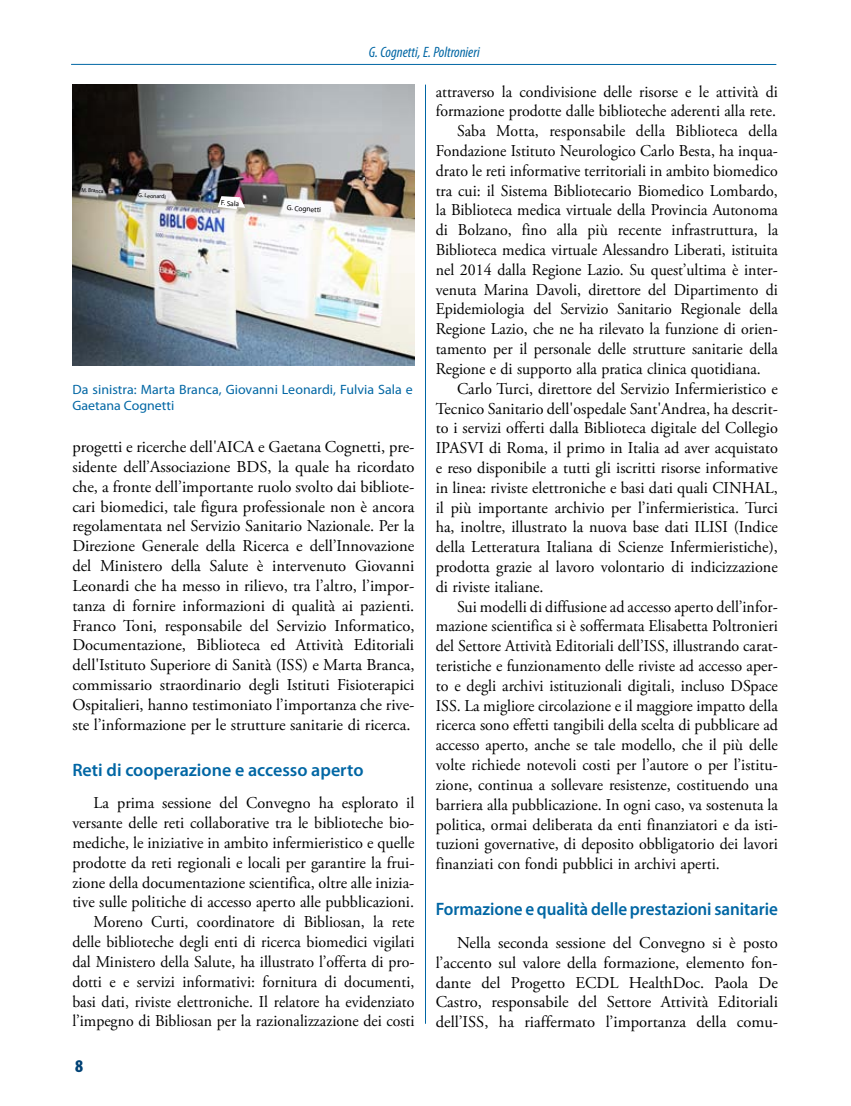
<style>
.page{position:relative;width:851px;height:1106px;background:#fff}
.page>*{position:absolute;margin:0;border:0;box-sizing:border-box;transform-origin:0 0}
.t1{font:600 18px "Myriad Pro";letter-spacing:-.005em;color:#0066a4;scale:.95 1}
.t2{font:600 18px "Myriad Pro";letter-spacing:-.005em;color:#0066a4}
.t3{font:900 condensed 18px "Myriad Pro";color:#004275}
.t4{font:16.5px/19.8px "Adobe Garamond Pro";color:#000;text-align:justify}
.t5{font:16.5px "Adobe Garamond Pro";color:#000;scale:.96 1}
.t6{font:italic condensed 15px "Myriad Pro";color:#0066a4}
.t7{font:13.5px/16.2px "Myriad Pro";letter-spacing:.005em;color:#0066a4}
.t8{font:7.5px "Myriad Pro";color:#000}
.t9{font:6px "Myriad Pro";color:#000}
.t10{font:6px "Myriad Pro";color:#000;scale:.9 1}
</style>
<div class="page">
<hr style="left:71px;top:64px;width:705px;height:1px;background:#0066a4">
<img style="left:72px;top:85px;width:342px;height:281px">
<svg style="left:218px;top:196px;width:27px;height:13px"></svg>
<hr style="left:425px;top:85px;width:1px;height:938px;background:#0066a4">
<p class="t6" style="left:369px;top:43px;width:112px">G. Cognetti, E. Poltronieri</p>
<p class="t10" style="left:82px;top:186px;width:26px;rotate:4deg">M. Branca</p>
<p class="t9" style="left:139px;top:191px;width:29px;rotate:4deg">G. Leonardi</p>
<p class="t8" style="left:221px;top:198px;width:20px;rotate:4deg">F. Sala</p>
<p class="t8" style="left:287px;top:203px;width:36px;rotate:4deg">G. Cognetti</p>
<p class="t7" style="left:72px;top:381px;width:342px">Da sinistra: Marta Branca, Giovanni Leonardi, Fulvia Sala e<br>Gaetana Cognetti</p>
<p class="t4" style="left:72px;top:437px;width:343px">progetti e ricerche dell'AICA e Gaetana Cognetti, pre&shy;sidente dell’Associazione BDS, la quale ha ricordato che, a fronte dell’importante ruolo svolto dai bibliote&shy;cari biomedici, tale figura professionale non è ancora regolamentata nel Servizio Sanitario Nazionale. Per la Direzione Generale della Ricerca e dell’Innovazione del Ministero della Salute è intervenuto Giovanni Leonardi che ha messo in rilievo, tra l’altro, l’impor&shy;tanza di fornire informazioni di qualità ai pazienti.<br>Franco Toni, responsabile del Servizio Informatico, Documentazione, Biblioteca ed Attività Editoriali dell'Istituto Superiore di Sanità (ISS) e Marta Branca, commissario straordinario degli Istituti Fisioterapici Ospitalieri, hanno testimoniato l’importanza che rive&shy;ste l’informazione per le strutture sanitarie di ricerca.</p>
<p class="t2" style="left:72px;top:758px;width:292px">Reti di cooperazione e accesso aperto</p>
<p class="t4" style="left:72px;top:794px;width:343px;text-align:right">La prima sessione del Convegno ha esplorato il versante delle reti collaborative tra le biblioteche bio&shy;mediche, le iniziative in ambito infermieristico e quelle prodotte da reti regionali e locali per garantire la frui&shy;zione della documentazione scientifica, oltre alle inizia&shy;tive sulle politiche di accesso aperto alle pubblicazioni.<br>Moreno Curti, coordinatore di Bibliosan, la rete delle biblioteche degli enti di ricerca biomedici vigilati dal Ministero della s alute, ha illustrato l’offerta di pro&shy;dotti e e servizi informativi: fornitura di documenti, basi dati, riviste elettroniche. Il relatore ha evidenziato l’impegno di Bibliosan per la razionalizzazione dei costi</p>
<p class="t3" style="left:75px;top:1054px;width:9px">8</p>
<p class="t5" style="left:435px;top:81px;width:358px">attraverso la condivisione delle risorse e le attività di</p>
<p class="t5" style="left:435px;top:101px;width:356px">formazione prodotte dalle biblioteche aderenti alla rete.</p>
<p class="t5" style="left:457px;top:121px;width:335px">Saba Motta, responsabile della Biblioteca della</p>
<p class="t5" style="left:435px;top:141px;width:358px">Fondazione Istituto neurologico Carlo Besta, ha inqua-</p>
<p class="t5" style="left:435px;top:161px;width:358px">drato le reti informative territoriali in ambito biomedico</p>
<p class="t5" style="left:435px;top:180px;width:358px">tra cui: il Sistema Bibliotecario Biomedico Lombardo,</p>
<p class="t5" style="left:435px;top:200px;width:358px">la Biblioteca medica virtuale della Provincia Autonoma</p>
<p class="t5" style="left:435px;top:220px;width:358px">di Bolzano, fino alla più recente infrastruttura, la</p>
<p class="t5" style="left:435px;top:240px;width:358px">Biblioteca medica virtuale Alessandro Liberati, istituita</p>
<p class="t5" style="left:435px;top:260px;width:358px">nel 2014 dalla Regione Lazio. Su quest’ultima è inter-</p>
<p class="t5" style="left:435px;top:279px;width:358px">venuta Marina Davoli, direttore del Dipartimento di</p>
<p class="t5" style="left:435px;top:299px;width:358px">Epidemiologia del Servizio Sanitario Regionale della</p>
<p class="t5" style="left:435px;top:319px;width:358px">Regione Lazio, che ne ha rilevato la funzione di orien-</p>
<p class="t5" style="left:435px;top:339px;width:358px">tamento per il personale delle strutture sanitarie della</p>
<p class="t5" style="left:435px;top:359px;width:340px">Regione e di supporto alla pratica clinica quotidiana.</p>
<p class="t4" style="left:457px;top:379px;width:322px">Carlo Turci, direttore del Servizio Infermieristico e</p>
<p class="t4" style="left:435px;top:399px;width:343px">Tecnico Sanitario dell'ospedale Sant'Andrea, ha descrit-</p>
<p class="t4" style="left:435px;top:419px;width:343px">to i servizi offerti dalla Biblioteca digitale del Collegio</p>
<p class="t4" style="left:435px;top:438px;width:343px">IPASVI di Roma, il primo in Italia ad aver acquistato</p>
<p class="t4" style="left:435px;top:458px;width:343px">e reso disponibile a tutti gli iscritti risorse informative</p>
<p class="t4" style="left:435px;top:478px;width:343px">in linea: riviste elettroniche e basi dati quali CINHAL,</p>
<p class="t4" style="left:435px;top:498px;width:343px">il più importante archivio per l’infermieristica. Turci</p>
<p class="t4" style="left:435px;top:518px;width:343px">ha, inoltre, illustrato la nuova base dati ILISI (Indice</p>
<p class="t4" style="left:435px;top:537px;width:343px">della Letteratura Italiana di Scienze Infermieristiche),</p>
<p class="t4" style="left:435px;top:557px;width:343px">prodotta grazie al lavoro volontario di indicizzazione</p>
<p class="t4" style="left:435px;top:577px;width:109px">di riviste italiane.</p>
<p class="t4" style="left:457px;top:597px;width:322px">Sui modelli di diffusione ad accesso aperto dell’infor-</p>
<p class="t4" style="left:435px;top:617px;width:343px">mazione scientifica si è soffermata Elisabetta Poltronieri</p>
<p class="t4" style="left:435px;top:636px;width:343px">del Settore Attività editoriali dell’ISS, illustrando carat-</p>
<p class="t4" style="left:435px;top:656px;width:343px">teristiche e funzionamento delle riviste ad accesso aper-</p>
<p class="t4" style="left:435px;top:676px;width:343px">to e degli archivi istituzionali digitali, incluso DSpace</p>
<p class="t4" style="left:435px;top:696px;width:343px">ISS. La migliore circolazione e il maggiore impatto della</p>
<p class="t4" style="left:435px;top:716px;width:343px">ricerca sono effetti tangibili della scelta di pubblicare ad</p>
<p class="t4" style="left:435px;top:735px;width:343px">accesso aperto, anche se tale modello, che il più delle</p>
<p class="t4" style="left:435px;top:755px;width:343px">volte richiede notevoli costi per l’autore o per l’istitu-</p>
<p class="t4" style="left:435px;top:775px;width:343px">zione, continua a sollevare resistenze, costituendo una</p>
<p class="t4" style="left:435px;top:795px;width:343px">barriera alla pubblicazione. In ogni caso, va sostenuta la</p>
<p class="t4" style="left:435px;top:815px;width:343px">politica, ormai deliberata da enti finanziatori e da isti-</p>
<p class="t4" style="left:435px;top:834px;width:343px">tuzioni governative, di deposito obbligatorio dei lavori</p>
<p class="t4" style="left:435px;top:854px;width:286px">finanziati con fondi pubblici in archivi aperti.</p>
<p class="t1" style="left:435px;top:898px;width:361px">Formazione e qualità delle prestazioni sanitarie</p>
<p class="t4" style="left:435px;top:933px;width:344px;text-indent:21px">Nella seconda sessione del Convegno si è posto l’accento sul valore della formazione, elemento fon&shy;dante del progetto ECDL HealthDoc. Paola De Castro, responsabile del Settore Attività Editoriali dell’ISS, ha riaffermato l’importanza della comu-</p>
</div>
